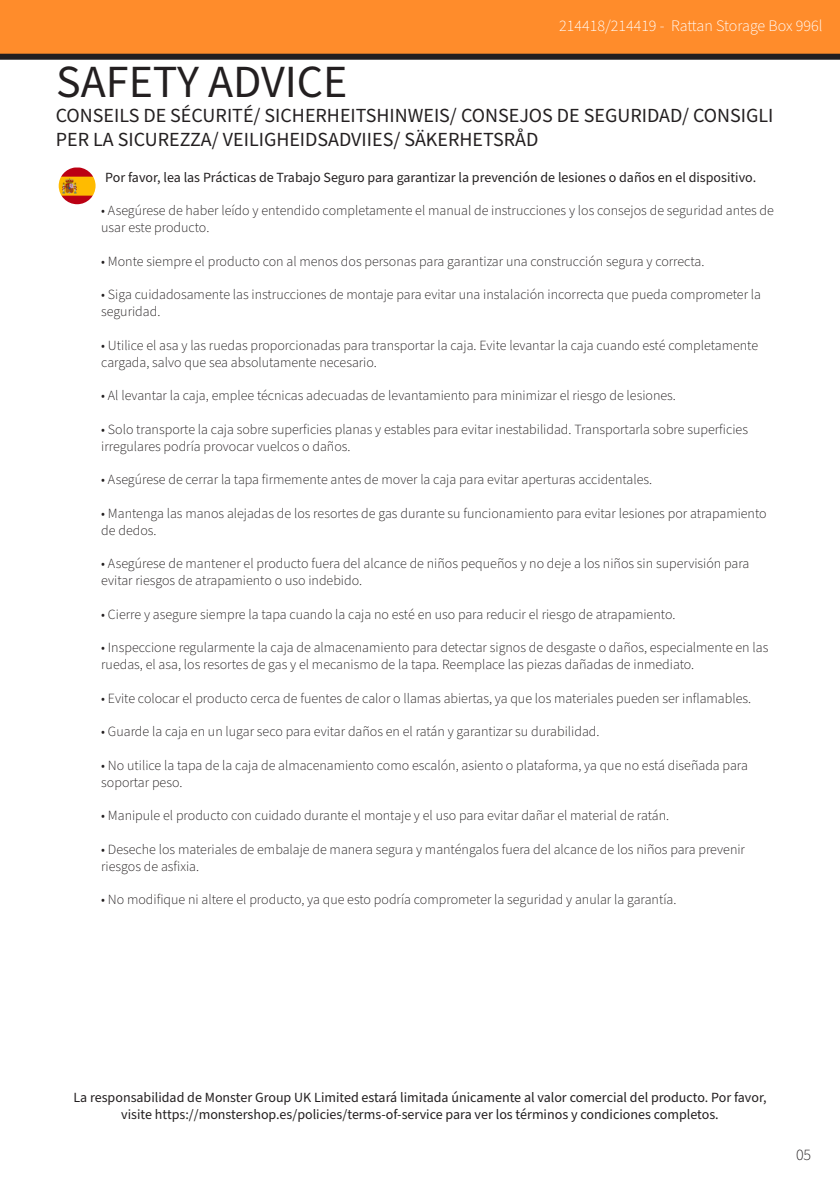
<style>
.page{position:relative;width:840px;height:1191px;background:#fff}
.page>*{position:absolute;margin:0;border:0;box-sizing:border-box;transform-origin:0 0}
.t1{font:46px "Source Sans Pro";color:#231f20}
.t2{font:20px/24px "Source Sans Pro";color:#231f20}
.t3{font:300 16px "Source Sans Pro";color:#fff}
.t4{font:300 16px "Source Sans Pro";color:#231f20}
.t5{font:300 14px/16.8px "Source Sans Pro";color:#231f20}
.t6{font:14px/16.8px "Source Sans Pro";color:#231f20;text-align:center}
</style>
<div class="page">
<div style="left:0;top:0;width:839px;height:57px;background:#ff8c2b"></div>
<div style="left:0;top:54px;width:839px;height:6px;background:#231f20"></div>
<img style="left:59px;top:167px;width:36px;height:37px">
<p class="t3" style="left:559px;top:15px;width:265px">214418/214419 - Rattan Storage Box 996l</p>
<p class="t1" style="left:56px;top:51px;width:292px">SAFETY ADVICE</p>
<p class="t2" style="left:56px;top:104px;width:718px">CONSEILS DE SÉCURITÉ/ SICHERHEITSHINWEIS/ CONSEJOS DE SEGURIDAD/ CONSIGLI<br>PER LA SICUREZZA/ VEILIGHEIDSADVIIES/ SÄKERHETSRÅD</p>
<p class="t6" style="left:105px;top:169px;width:652px">Por favor, lea las Prácticas de Trabajo Seguro para garantizar la prevención de lesiones o daños en el dispositivo.</p>
<p class="t5" style="left:101px;top:203px;width:673px">• Asegúrese de haber leído y entendido completamente el manual de instrucciones y los consejos de seguridad antes de usar este producto.</p>
<p class="t5" style="left:101px;top:253px;width:604px">• Monte siempre el producto con al menos dos personas para garantizar una construcción segura y correcta.</p>
<p class="t5" style="left:101px;top:287px;width:661px">• Siga cuidadosamente las instrucciones de montaje para evitar una instalación incorrecta que pueda comprometer la seguridad.</p>
<p class="t5" style="left:101px;top:337px;width:658px">• Utilice el asa y las ruedas proporcionadas para transportar la caja. Evite levantar la caja cuando esté completamente cargada, salvo que sea absolutamente necesario.</p>
<p class="t5" style="left:101px;top:387px;width:576px">• Al levantar la caja, emplee técnicas adecuadas de levantamiento para minimizar el riesgo de lesiones.</p>
<p class="t5" style="left:101px;top:421px;width:648px">• Solo transporte la caja sobre superficies planas y estables para evitar inestabilidad. Transportarla sobre superficies irregulares podría provocar vuelcos o daños.</p>
<p class="t5" style="left:101px;top:471px;width:552px">• Asegúrese de cerrar la tapa firmemente antes de mover la caja para evitar aperturas accidentales.</p>
<p class="t5" style="left:101px;top:505px;width:666px">• Mantenga las manos alejadas de los resortes de gas durante su funcionamiento para evitar lesiones por atrapamiento de dedos.</p>
<p class="t5" style="left:101px;top:555px;width:649px">• Asegúrese de mantener el producto fuera del alcance de niños pequeños y no deje a los niños sin supervisión para evitar riesgos de atrapamiento o uso indebido.</p>
<p class="t5" style="left:101px;top:606px;width:575px">• Cierre y asegure siempre la tapa cuando la caja no esté en uso para reducir el riesgo de atrapamiento.</p>
<p class="t5" style="left:101px;top:639px;width:668px">• Inspeccione regularmente la caja de almacenamiento para detectar signos de desgaste o daños, especialmente en las ruedas, el asa, los resortes de gas y el mecanismo de la tapa. Reemplace las piezas dañadas de inmediato.</p>
<p class="t5" style="left:101px;top:690px;width:651px">• Evite colocar el producto cerca de fuentes de calor o llamas abiertas, ya que los materiales pueden ser inflamables.</p>
<p class="t5" style="left:101px;top:723px;width:499px">• Guarde la caja en un lugar seco para evitar daños en el ratán y garantizar su durabilidad.</p>
<p class="t5" style="left:101px;top:757px;width:647px">• No utilice la tapa de la caja de almacenamiento como escalón, asiento o plataforma, ya que no está diseñada para soportar peso.</p>
<p class="t5" style="left:101px;top:807px;width:569px">• Manipule el producto con cuidado durante el montaje y el uso para evitar dañar el material de ratán.</p>
<p class="t5" style="left:101px;top:841px;width:645px">• Deseche los materiales de embalaje de manera segura y manténgalos fuera del alcance de los niños para prevenir riesgos de asfixia.</p>
<p class="t5" style="left:101px;top:891px;width:576px">• No modifique ni altere el producto, ya que esto podría comprometer la seguridad y anular la garantía.</p>
<p class="t6" style="left:73px;top:1089px;width:694px">La responsabilidad de Monster Group UK Limited estará limitada únicamente al valor comercial del producto. Por favor, visite https://monstershop.es/policies/terms-of-service para ver los términos y condiciones completos.</p>
<p class="t4" style="left:795px;top:1144px;width:17px">05</p>
</div>
